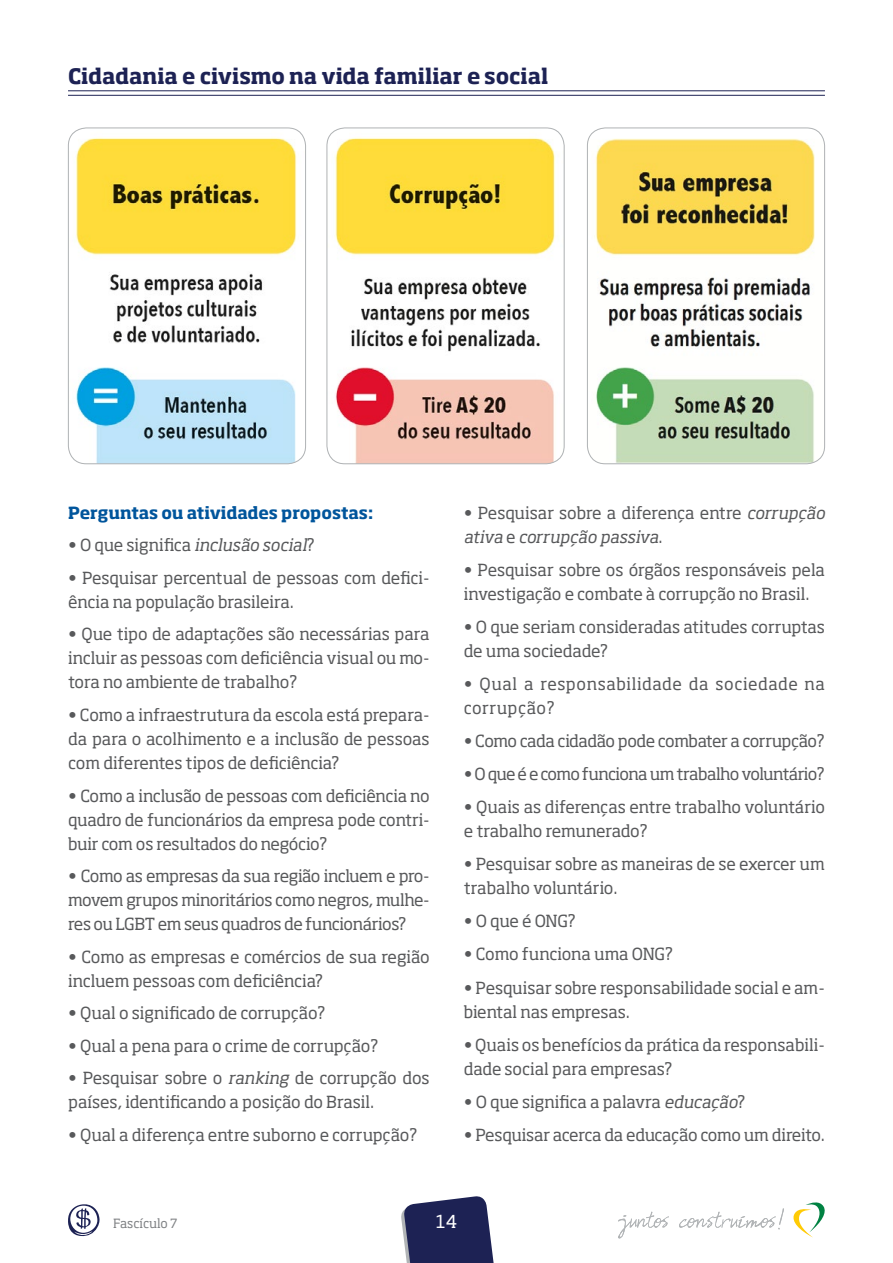
<style>
.page{position:relative;width:893px;height:1263px;background:#fff}
.page>*{position:absolute;margin:0;border:0;box-sizing:border-box;transform-origin:0 0}
.t1{font:700 21px "Soho Std";letter-spacing:-.005em;color:#1d2254}
.t2{font:17.7px "Soho Std";color:#fff}
.t3{font:16.5px/24px "Soho Std";letter-spacing:-.01em;color:#58595b}
.t4{font:16.5px/24px "Soho Std";letter-spacing:.03em;color:#58595b}
.t5{font:16.5px "Soho Std";letter-spacing:-.03em;color:#58595b}
.t6{font:16.5px "Soho Std";letter-spacing:-.035em;color:#58595b}
.t7{font:700 16.5px "Soho Std";letter-spacing:-.01em;color:#00559c}
.t8{font:12.6px "Soho Std";letter-spacing:-.01em;color:#808285}
.s1{font-style:italic}
</style>
<div class="page">
<svg style="left:401px;top:1196px;width:93px;height:67px;background:#40446e"></svg>
<svg style="left:793px;top:1202px;width:32px;height:35px"></svg>
<svg style="left:618px;top:1208px;width:166px;height:30px"></svg>
<svg style="left:68px;top:1204px;width:32px;height:32px"></svg>
<hr style="left:68px;top:90px;width:757px;height:1px;background:#1d2254">
<hr style="left:68px;top:95px;width:757px;height:1px;background:#1d2254">
<img style="left:68px;top:128px;width:238px;height:336px">
<div style="left:68px;top:128px;width:238px;height:336px;border:1px solid #b1b4b6;border-radius:18px"></div>
<img style="left:327px;top:128px;width:237px;height:336px">
<div style="left:327px;top:128px;width:237px;height:336px;border:1px solid #b1b4b6;border-radius:18px"></div>
<img style="left:587px;top:128px;width:238px;height:336px">
<div style="left:587px;top:128px;width:238px;height:336px;border:1px solid #b1b4b6;border-radius:18px"></div>
<p class="t1" style="left:68px;top:63px;width:482px">Cidadania e civismo na vida familiar e social</p>
<p class="t7" style="left:68px;top:502px;width:307px">Perguntas ou atividades propostas:</p>
<p class="t3" style="left:68px;top:533px;width:248px">• O que significa <span class="s1">inclusão social</span>?</p>
<p class="t3" style="left:68px;top:566px;width:363px">• Pesquisar percentual de pessoas com defici&shy;ência na população brasileira.</p>
<p class="t3" style="left:68px;top:622px;width:363px;text-align:justify">• Que tipo de adaptações são necessárias para incluir as pessoas com deficiência visual ou mo&shy;tora no ambiente de trabalho?</p>
<p class="t3" style="left:68px;top:703px;width:363px;text-align:justify">• Como a infraestrutura da escola está prepara&shy;da para o acolhimento e a inclusão de pessoas com diferentes tipos de deficiência?</p>
<p class="t3" style="left:68px;top:783px;width:363px;text-align:justify">• Como a inclusão de pessoas com deficiência no quadro de funcionários da empresa pode contri&shy;buir com os resultados do negócio?</p>
<p class="t3" style="left:68px;top:864px;width:363px;text-align:justify">• Como as empresas da sua região incluem e pro&shy;movem grupos minoritários como negros, mulhe&shy;res ou LGBT em seus quadros de funcionários?</p>
<p class="t3" style="left:68px;top:944px;width:363px">• Como as empresas e comércios de sua região incluem pessoas com deficiência?</p>
<p class="t3" style="left:68px;top:1001px;width:259px">• Qual o significado de corrupção?</p>
<p class="t3" style="left:68px;top:1033px;width:312px">• Qual a pena para o crime de corrupção?</p>
<p class="t3" style="left:68px;top:1066px;width:363px">• Pesquisar sobre o <span class="s1">ranking</span> de corrupção dos países, identificando a posição do Brasil.</p>
<p class="t3" style="left:68px;top:1122px;width:351px">• Qual a diferença entre suborno e corrupção?</p>
<p class="t3" style="left:464px;top:501px;width:363px">• Pesquisar sobre a diferença entre <span class="s1">corrupção ativa</span> e <span class="s1">corrupção passiva</span>.</p>
<p class="t3" style="left:464px;top:558px;width:363px">• Pesquisar sobre os órgãos responsáveis pela investigação e combate à corrupção no Brasil.</p>
<p class="t3" style="left:464px;top:615px;width:363px">• O que seriam consideradas atitudes corruptas de uma sociedade?</p>
<p class="t4" style="left:464px;top:672px;width:363px">• Qual a responsabilidade da sociedade na corrupção?</p>
<p class="t6" style="left:464px;top:731px;width:363px">• Como cada cidadão pode combater a corrupção?</p>
<p class="t5" style="left:464px;top:764px;width:363px">• O que é e como funciona um trabalho voluntário?</p>
<p class="t3" style="left:464px;top:795px;width:363px">• Quais as diferenças entre trabalho voluntário e trabalho remunerado?</p>
<p class="t3" style="left:464px;top:852px;width:363px">• Pesquisar sobre as maneiras de se exercer um trabalho voluntário.</p>
<p class="t3" style="left:464px;top:909px;width:114px">• O que é ONG?</p>
<p class="t3" style="left:464px;top:942px;width:211px">• Como funciona uma ONG?</p>
<p class="t3" style="left:464px;top:975px;width:363px">• Pesquisar sobre responsabilidade social e am&shy;biental nas empresas.</p>
<p class="t3" style="left:464px;top:1032px;width:363px">• Quais os benefícios da prática da responsabili&shy;dade social para empresas?</p>
<p class="t3" style="left:464px;top:1089px;width:283px">• O que significa a palavra <span class="s1">educação</span>?</p>
<p class="t3" style="left:464px;top:1122px;width:363px">• Pesquisar acerca da educação como um direito.</p>
<p class="t8" style="left:113px;top:1215px;width:66px">Fascículo 7</p>
<p class="t2" style="left:436px;top:1210px;width:23px">14</p>
</div>
